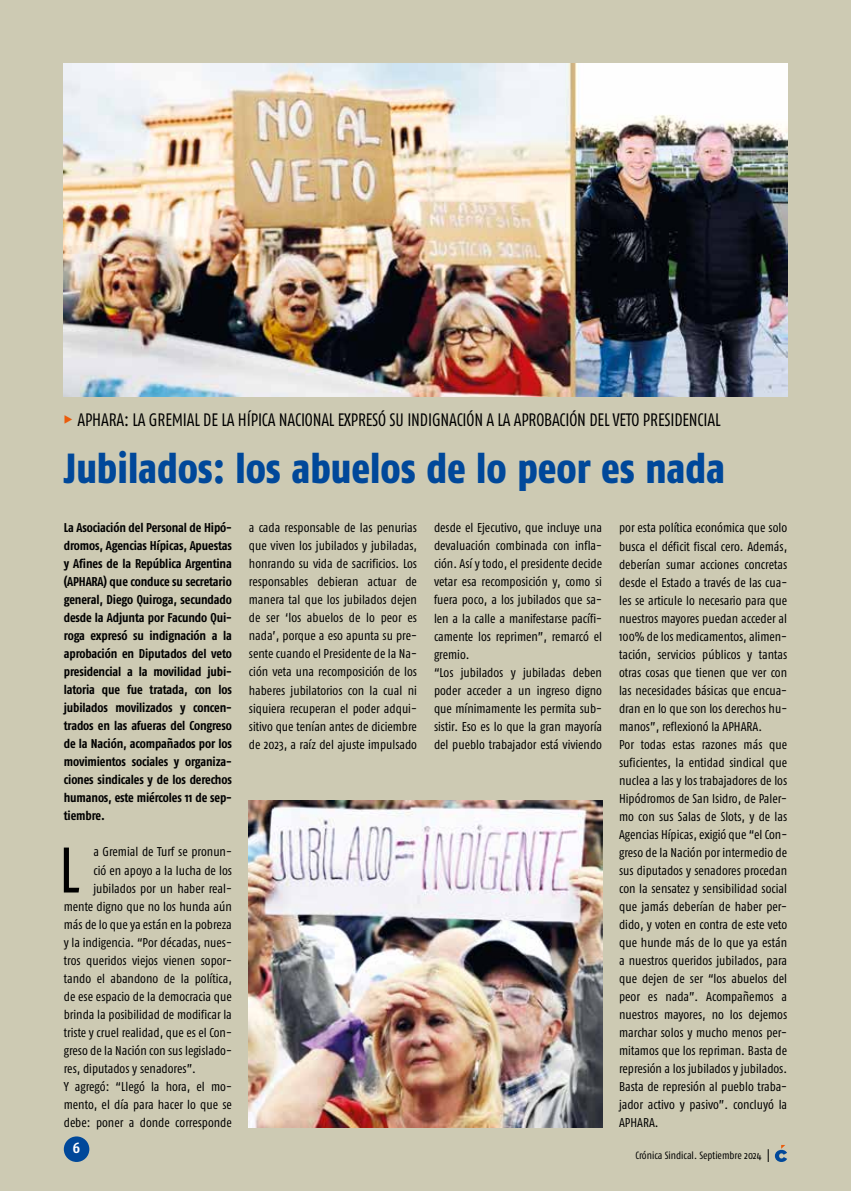
<style>
.page{position:relative;width:851px;height:1191px;background:#fff}
.page>*{position:absolute;margin:0;border:0;box-sizing:border-box;transform-origin:0 0}
.t1{font:64.2px "Fago Co";color:#000}
.t2{font:800 42px "Fago Co";color:#00489a;scale:.95 1}
.t3{font:18px "Fago Co Lf";letter-spacing:-.01em;color:#000;scale:.94 1}
.t4{font:700 15px "Fago Co";color:#fff}
.t5{font:12.75px/18px "Fago Co";color:#000}
.t6{font:700 12.75px/18px "Fago Co";letter-spacing:-.01em;color:#000;text-align:justify}
.t7{font:10.5px "Fago Co";color:#000}
.s1{font-family:"Fago Co Extra Bold Caps Exp";color:#ea5b0b}
</style>
<div class="page">
<div style="left:0;top:0;width:850px;height:1191px;background:#cdcab3"></div>
<div style="left:64px;top:1136px;width:25px;height:26px;background:#00489a;border-radius:50%"></div>
<svg style="left:774px;top:1145px;width:13px;height:17px"></svg>
<svg style="left:767px;top:1149px;width:1px;height:13px"></svg>
<img style="left:64px;top:64px;width:723px;height:332px">
<img style="left:249px;top:800px;width:353px;height:327px">
<h3 class="t3" style="left:64px;top:409px;width:700px"><span class="s1">%</span> APHARA: LA GREMIAL DE LA HÍPICA NACIONAL EXPRESÓ SU INDIGNACIÓN A LA APROBACIÓN DEL VETO PRESIDENCIAL</h3>
<h2 class="t2" style="left:64px;top:444px;width:697px">Jubilados: los abuelos de lo peor es nada</h2>
<p class="t6" style="left:64px;top:519px;width:169px">La Asociación del Personal de Hipó&shy;dromos, Agencias Hípicas, Apuestas y Afines de la República Argentina (APHARA) que conduce su secretario general, Diego Quiroga, secundado desde la Adjunta por Facundo Qui&shy;roga expresó su indignación a la aprobación en Diputados del veto presidencial a la movilidad jubi&shy;latoria que fue tratada, con los jubilados movilizados y concen&shy;trados en las afueras del Congreso de la Nación, acompañados por los movimientos sociales y organiza&shy;ciones sindicales y de los derechos humanos, este miércoles 11 de sep&shy;tiembre.</p>
<h1 class="t1" style="left:59px;top:833px;width:23px">L</h1>
<p class="t5" style="left:93px;top:843px;width:140px">a Gremial de Turf se pronun-</p>
<p class="t5" style="left:249px;top:519px;width:169px;text-align:justify">a cada responsable de las penurias que viven los jubilados y jubiladas, honrando su vida de sacrificios. Los responsables debieran actuar de manera tal que los jubilados dejen de ser ‘los abuelos de lo peor es nada’, porque a eso apunta su pre&shy;sente cuando el Presidente de la Na&shy;ción veta una recomposición de los haberes jubilatorios con la cual ni siquiera recuperan el poder adqui&shy;sitivo que tenían antes de diciembre de 2023, a raíz del ajuste impulsado</p>
<p class="t5" style="left:434px;top:519px;width:169px">desde el Ejecutivo, que incluye una devaluación combinada con infla&shy;ción. Así y todo, el presidente decide vetar esa recomposición y, como si fuera poco, a los jubilados que sa&shy;len a la calle a manifestarse pacífi&shy;camente los reprimen”, remarcó el gremio.<br>“Los jubilados y jubiladas deben poder acceder a un ingreso digno que mínimamente les permita sub&shy;sistir. Eso es lo que la gran mayoría del pueblo trabajador está viviendo</p>
<p class="t5" style="left:619px;top:519px;width:169px">por esta política económica que solo busca el déficit fiscal cero. Además, deberían sumar acciones concretas desde el Estado a través de las cua&shy;les se articule lo necesario para que nuestros mayores puedan acceder al 100% de los medicamentos, alimen&shy;tación, servicios públicos y tantas otras cosas que tienen que ver con las necesidades básicas que encua&shy;dran en lo que son los derechos hu&shy;manos”, reflexionó la APHARA.<br>Por todas estas razones más que suficientes, la entidad sindical que nuclea a las y los trabajadores de los Hipódromos de San Isidro, de Paler&shy;mo con sus Salas de Slots, y de las Agencias Hípicas, exigió que “el Con&shy;greso de la Nación por intermedio de sus diputados y senadores procedan con la sensatez y sensibilidad social que jamás deberían de haber per&shy;dido, y voten en contra de este veto que hunde más de lo que ya están a nuestros queridos jubilados, para que dejen de ser “los abuelos del peor es nada”. Acompañemos a nuestros mayores, no los dejemos marchar solos y mucho menos per&shy;mitamos que los repriman. Basta de represión a los jubilados y jubilados.<br>Basta de represión al pueblo traba&shy;jador activo y pasivo”. concluyó la APHARA.</p>
<p class="t5" style="left:93px;top:861px;width:140px">ció en apoyo a la lucha de los</p>
<p class="t5" style="left:93px;top:879px;width:140px">jubilados por un haber real-</p>
<p class="t5" style="left:64px;top:897px;width:169px">mente digno que no los hunda aún</p>
<p class="t5" style="left:64px;top:915px;width:169px">más de lo que ya están en la pobreza</p>
<p class="t5" style="left:64px;top:933px;width:169px">y la indigencia. “Por décadas, nues-</p>
<p class="t5" style="left:64px;top:951px;width:169px">tros queridos viejos vienen sopor-</p>
<p class="t5" style="left:64px;top:969px;width:169px">tando el abandono de la política,</p>
<p class="t5" style="left:64px;top:987px;width:169px">de ese espacio de la democracia que</p>
<p class="t5" style="left:64px;top:1005px;width:169px">brinda la posibilidad de modificar la</p>
<p class="t5" style="left:64px;top:1023px;width:169px">triste y cruel realidad, que es el Con-</p>
<p class="t5" style="left:64px;top:1041px;width:169px">greso de la Nación con sus legislado-</p>
<p class="t5" style="left:64px;top:1059px;width:134px">res, diputados y senadores”.</p>
<p class="t5" style="left:64px;top:1077px;width:169px">Y agregó: “Llegó la hora, el mo-</p>
<p class="t5" style="left:64px;top:1095px;width:169px">mento, el día para hacer lo que se</p>
<p class="t5" style="left:64px;top:1113px;width:169px">debe: poner a donde corresponde</p>
<p class="t4" style="left:73px;top:1138px;width:9px">6</p>
<p class="t7" style="left:635px;top:1149px;width:128px">Crónica Sindical. Septiembre 2024</p>
</div>
